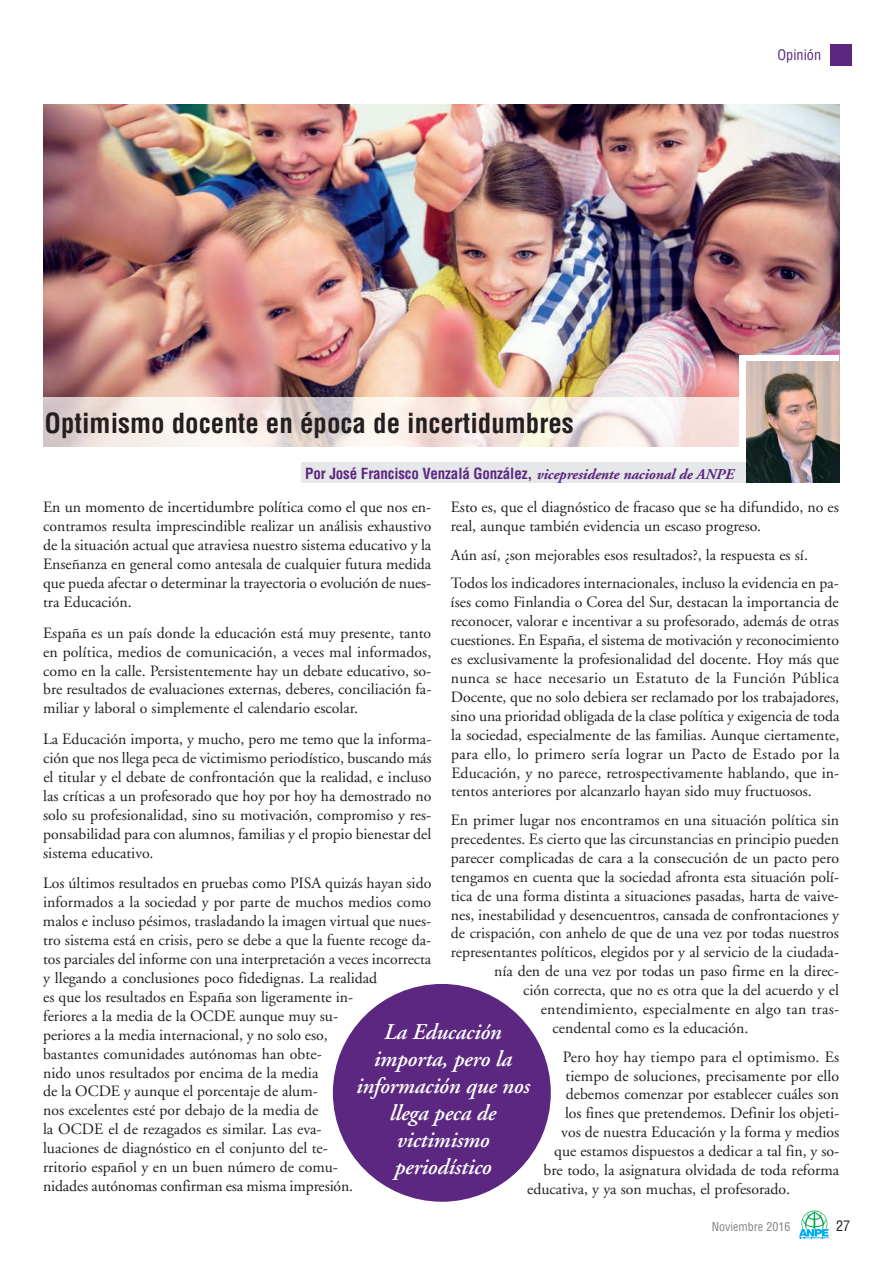
<style>
.page{position:relative;width:895px;height:1265px;background:#fff}
.page>*{position:absolute;margin:0;border:0;box-sizing:border-box;transform-origin:0 0}
.t1{font:700 condensed 27px "Helvetica";color:#231f20}
.t2{font:italic 600 22.5px/27px "Adobe Garamond";letter-spacing:-.01em;color:#fff;text-align:center}
.t3{font:15.75px/18.9px "Adobe Garamond";color:#231f20;text-align:justify}
.t4{font:700 condensed 15px "Helvetica";letter-spacing:-.01em;color:#5c2781}
.t5{font:condensed 14.25px "Helvetica";color:#5c2781}
.t6{font:condensed 14.25px "Helvetica";color:#231f20}
.t7{font:condensed 12px "Helvetica";color:#808285}
.s1{font-family:"Adobe Garamond";font-style:italic;font-stretch:normal}
</style>
<div class="page">
<img style="left:43px;top:104px;width:795px;height:294px">
<img style="left:43px;top:398px;width:696px;height:48px">
<div style="left:830px;top:45px;width:21px;height:21px;background:#5c2781"></div>
<svg style="left:799px;top:1210px;width:29px;height:28px"></svg>
<div style="left:739px;top:355px;width:99px;height:94px;background:#fff"></div>
<div style="left:301px;top:462px;width:537px;height:21px;background:#e6e7e9"></div>
<img style="left:746px;top:361px;width:92px;height:122px">
<div style="left:333px;top:984px;width:217px;height:217px;background:#5c2781;border-radius:50%"></div>
<p class="t5" style="left:777px;top:46px;width:45px">Opinión</p>
<h1 class="t1" style="left:45px;top:407px;width:530px">Optimismo docente en época de incertidumbres</h1>
<p class="t4" style="left:305px;top:464px;width:429px">Por José Francisco Venzalá González, <span class="s1">vicepresidente nacional de ANPE</span></p>
<p class="t3" style="left:450px;top:499px;width:389px">Esto es, que el diagnóstico de fracaso que se ha difundido, no es real, aunque también evidencia un escaso progreso.</p>
<p class="t3" style="left:450px;top:542px;width:389px;line-height:28.5px">Aún así, ¿son mejorables esos resultados?, la respuesta es sí.<br>Todos los indicadores internacionales, incluso la evidencia en pa-</p>
<p class="t3" style="left:450px;top:594px;width:390px">íses como Finlandia o Corea del Sur, destacan la importancia de reconocer, valorar e incentivar a su profesorado, además de otras cuestiones. En España, el sistema de motivación y reconocimiento es exclusivamente la profesionalidad del docente. Hoy más que nunca se hace necesario un Estatuto de la Función Pública Docente, que no solo debiera ser reclamado por los trabajadores, sino una prioridad obligada de la clase política y exigencia de toda la sociedad, especialmente de las familias. Aunque ciertamente, para ello, lo primero sería lograr un Pacto de Estado por la Educación, y no parece, retrospectivamente hablando, que in&shy;tentos anteriores por alcanzarlo hayan sido muy fructuosos.</p>
<p class="t3" style="left:450px;top:812px;width:389px">En primer lugar nos encontramos en una situación política sin</p>
<p class="t3" style="left:450px;top:830px;width:389px">precedentes. Es cierto que las circunstancias en principio pueden</p>
<p class="t3" style="left:450px;top:849px;width:389px">parecer complicadas de cara a la consecución de un pacto pero</p>
<p class="t3" style="left:450px;top:868px;width:389px">tengamos en cuenta que la sociedad afronta esta situación polí-</p>
<p class="t3" style="left:450px;top:887px;width:389px">tica de una forma distinta a situaciones pasadas, harta de vaive-</p>
<p class="t3" style="left:450px;top:906px;width:389px">nes, inestabilidad y desencuentros, cansada de confrontaciones y</p>
<p class="t3" style="left:450px;top:925px;width:389px">de crispación, con anhelo de que de una vez por todas nuestros</p>
<p class="t3" style="left:450px;top:944px;width:389px">representantes políticos, elegidos por y al servicio de la ciudada-</p>
<p class="t3" style="left:494px;top:963px;width:346px">nía den de una vez por todas un paso firme en la direc-</p>
<p class="t3" style="left:523px;top:982px;width:317px">ción correcta, que no es otra que la del acuerdo y el</p>
<p class="t3" style="left:540px;top:1001px;width:300px">entendimiento, especialmente en algo tan tras-</p>
<p class="t3" style="left:552px;top:1020px;width:197px">cendental como es la educación.</p>
<p class="t3" style="left:562px;top:1048px;width:278px">Pero hoy hay tiempo para el optimismo. Es</p>
<p class="t3" style="left:565px;top:1067px;width:275px">tiempo de soluciones, precisamente por ello</p>
<p class="t3" style="left:565px;top:1086px;width:275px">debemos comenzar por establecer cuáles son</p>
<p class="t3" style="left:564px;top:1105px;width:275px">los fines que pretendemos. Definir los objeti-</p>
<p class="t3" style="left:561px;top:1124px;width:279px">vos de nuestra Educación y la forma y medios</p>
<p class="t3" style="left:554px;top:1143px;width:286px">que estamos dispuestos a dedicar a tal fin, y so-</p>
<p class="t3" style="left:543px;top:1161px;width:297px">bre todo, la asignatura olvidada de toda reforma</p>
<p class="t3" style="left:527px;top:1180px;width:264px">educativa, y ya son muchas, el profesorado.</p>
<p class="t3" style="left:43px;top:499px;width:389px">En un momento de incertidumbre política como el que nos en&shy;contramos resulta imprescindible realizar un análisis exhaustivo de la situación actual que atraviesa nuestro sistema educativo y la Enseñanza en general como antesala de cualquier futura medida que pueda afectar o determinar la trayectoria o evolución de nues&shy;tra Educación.</p>
<p class="t3" style="left:43px;top:624px;width:389px">España es un país donde la educación está muy presente, tanto en política, medios de comunicación, a veces mal informados, como en la calle. Persistentemente hay un debate educativo, so&shy;bre resultados de evaluaciones externas, deberes, conciliación fa&shy;miliar y laboral o simplemente el calendario escolar.</p>
<p class="t3" style="left:43px;top:731px;width:390px">La Educación importa, y mucho, pero me temo que la informa&shy;ción que nos llega peca de victimismo periodístico, buscando más el titular y el debate de confrontación que la realidad, e incluso las críticas a un profesorado que hoy por hoy ha demostrado no solo su profesionalidad, sino su motivación, compromiso y res&shy;ponsabilidad para con alumnos, familias y el propio bienestar del sistema educativo.</p>
<p class="t3" style="left:43px;top:875px;width:390px;text-align:left">Los últimos resultados en pruebas como PISA quizás hayan sido informados a la sociedad y por parte de muchos medios como malos e incluso pésimos, trasladando la imagen virtual que nues&shy;tro sistema está en crisis, pero se debe a que la fuente recoge da&shy;tos parciales del informe con una interpretación a veces incorrecta y llegando a conclusiones poco fidedignas. La realidad<br>es que los resultados en España son ligeramente in-<br>feriores a la media de la OCDE aunque muy su-<br>periores a la media internacional, y no solo eso,<br>bastantes comunidades autónomas han obte-<br>nido unos resultados por encima de la media<br>de la OCDE y aunque el porcentaje de alum-<br>nos excelentes esté por debajo de la media de<br>la OCDE el de rezagados es similar. Las eva-<br>luaciones de diagnóstico en el conjunto del te-<br>rritorio español y en un buen número de comu-<br>nidades autónomas confirman esa misma impresión.</p>
<h2 class="t2" style="left:355px;top:1020px;width:175px">La Educación importa, pero la información que nos llega peca de victimismo periodístico</h2>
<p class="t7" style="left:711px;top:1219px;width:80px">Noviembre 2016</p>
<p class="t6" style="left:835px;top:1217px;width:16px">27</p>
</div>
